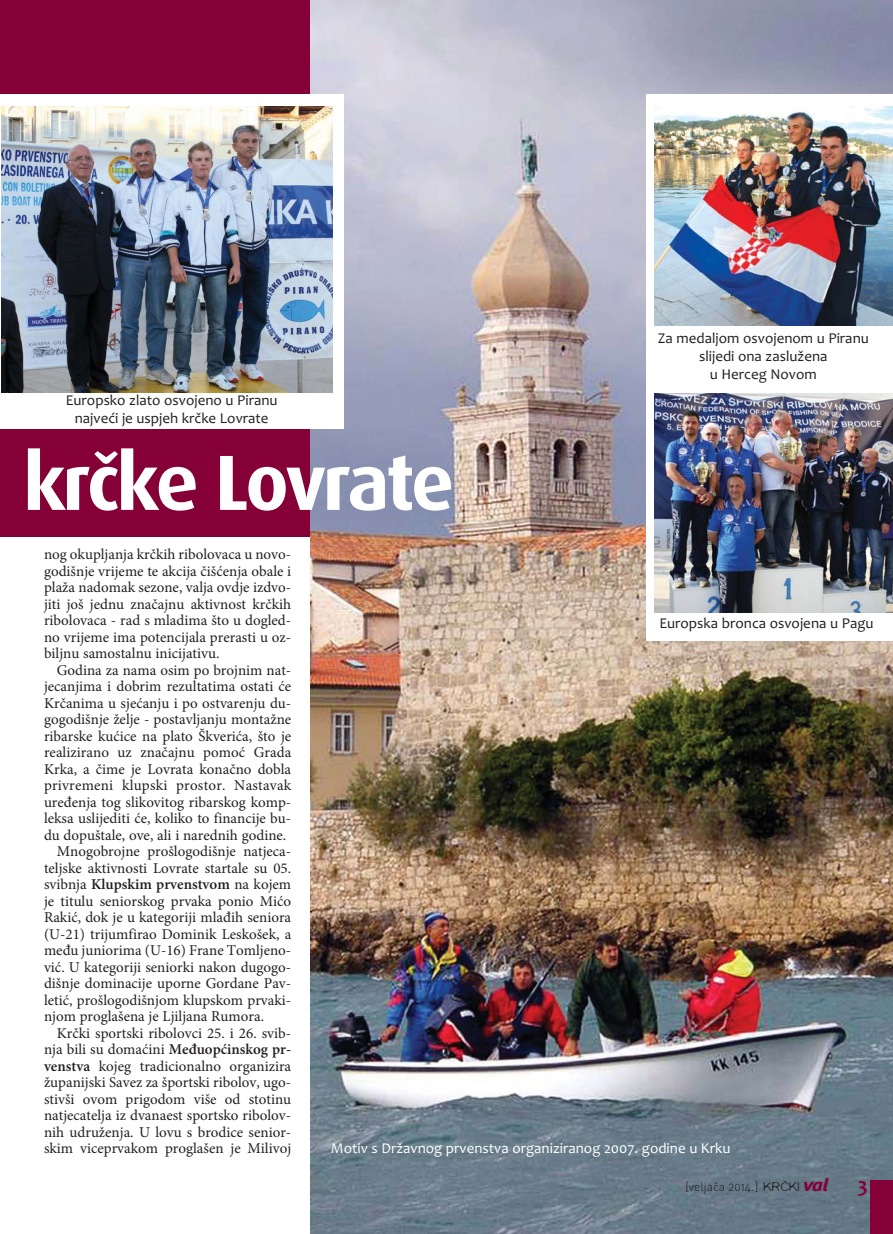
<style>
.page{position:relative;width:893px;height:1234px;background:#fff}
.page>*{position:absolute;margin:0;border:0;box-sizing:border-box;transform-origin:0 0}
.t1{font:700 78.3px "Dax";letter-spacing:-.045em;color:#fff}
.t2{font:700 21px "Candara";color:#860038}
.t3{font:15px/16.5px "Minion Pro";color:#231f20;text-align:justify}
.t4{font:15px/18px "Candara";color:#231f20;text-align:center}
.t5{font:15px "Candara";color:#fff}
.t6{font:600 15px "Minion Pro";color:#231f20}
.t7{font:12px "DIN Light Rounded";color:#231f20;scale:1.2 1}
.s1{font-weight:400}
.s2{font-weight:600}
.s3{font-family:"Slurry";font-size:14.25px}
.s4{font-family:"Meta Bold CE";font-style:italic;font-size:17.85px;color:#860038}
</style>
<div class="page">
<div style="left:0;top:0;width:726px;height:536px;background:#860038"></div>
<img style="left:311px;top:0;width:582px;height:1233px">
<div style="left:0;top:94px;width:344px;height:334px;background:#fff"></div>
<div style="left:646px;top:94px;width:247px;height:547px;background:#fff"></div>
<div style="left:871px;top:1180px;width:22px;height:53px;background:#860038"></div>
<img style="left:655px;top:106px;width:238px;height:219px">
<img style="left:654px;top:393px;width:239px;height:219px">
<img style="left:1px;top:106px;width:332px;height:286px">
<p class="t4" style="left:66px;top:392px;width:213px">Eu rop sko zla to osvo je no u Pi ra nu naj veći je usp jeh krč ke Lo vra te</p>
<h1 class="t1" style="left:23px;top:438px;width:433px">krč ke Lo vra te</h1>
<p class="t4" style="left:658px;top:330px;width:212px">Za me da ljom osvo je nom u Pi ra nu sli je di ona za služe na<br>u Her ceg No vom</p>
<p class="t3" style="left:44px;top:547px;width:249px">nog okup lja nja krč kih ri bo lo va ca u no vo - go diš nje vri je me te ak ci ja čišće nja oba le i plaža na do mak se zo ne, va lja ovd je izd vo - ji ti još jed nu značaj nu ak tiv nost krč kih ri bo lo va ca - rad s mla di ma što u dog led - no vri je me ima po ten ci ja la pre ra sti u oz - bilj nu sa mo stal nu ini ci ja ti vu.</p>
<p class="t3" style="left:57px;top:662px;width:236px">Go di na za na ma osim po broj nim nat -</p>
<p class="t3" style="left:44px;top:679px;width:249px">je ca nji ma i do brim re zul ta ti ma osta ti će</p>
<p class="t3" style="left:44px;top:695px;width:249px">Krča ni ma u sjeća nju i po ostva re nju du -</p>
<p class="t3" style="left:44px;top:712px;width:249px">go go diš nje že lje - po stav lja nju mon taž ne</p>
<p class="t3" style="left:44px;top:728px;width:249px">ri bar ske kući ce na pla to Škve rića, što je</p>
<p class="t3" style="left:44px;top:745px;width:249px">rea li zi ra no uz značaj nu po moć Gra da</p>
<p class="t3" style="left:44px;top:761px;width:249px">Kr ka, a či me je Lo vra ta ko nač no dob la</p>
<p class="t3" style="left:44px;top:778px;width:249px">pri vre me ni klup ski pro stor. Na sta vak</p>
<p class="t3" style="left:44px;top:794px;width:249px">uređe nja tog sli ko vi tog ri bar skog komp -</p>
<p class="t3" style="left:44px;top:811px;width:249px">lek sa usli je di ti će, ko li ko to fi nan ci je bu -</p>
<p class="t3" style="left:44px;top:827px;width:244px">du do puš ta le, ove, ali i na red nih go di ne.</p>
<p class="t3" style="left:57px;top:844px;width:236px">Mno go broj ne proš lo go diš nje nat je ca -</p>
<p class="t3" style="left:44px;top:860px;width:249px">telj ske ak tiv no sti Lo vra te star ta le su 05.</p>
<p class="t6" style="left:44px;top:878px;width:249px"><span class="s1">svib nja</span> Klup skim pr ven stvom <span class="s1">na ko jem</span></p>
<p class="t3" style="left:44px;top:893px;width:249px">je ti tu lu se nior skog pr va ka po nio Mićo</p>
<p class="t3" style="left:44px;top:910px;width:249px">Ra kić, dok je u ka te go ri ji mlađih se nio ra</p>
<p class="t3" style="left:44px;top:926px;width:249px">(U-21) tri jum fi rao Do mi nik Le skošek, a</p>
<p class="t3" style="left:44px;top:943px;width:249px">među ju nio ri ma (U-16) Fra ne Tom lje no -</p>
<p class="t3" style="left:44px;top:959px;width:249px">vić. U ka te go ri ji se nior ki na kon du go go -</p>
<p class="t3" style="left:44px;top:976px;width:249px">diš nje do mi na ci je upor ne Gor da ne Pav -</p>
<p class="t3" style="left:44px;top:992px;width:249px">le tić, proš lo go diš njom klup skom pr va ki -</p>
<p class="t3" style="left:44px;top:1009px;width:222px">njom prog laše na je Lji lja na Ru mo ra.</p>
<p class="t3" style="left:57px;top:1025px;width:236px">Krč ki sport ski ri bo lov ci 25. i 26. svib -</p>
<p class="t3" style="left:44px;top:1042px;width:249px">nja bi li su do maći ni <span class="s2">Međuopćin skog pr -</span></p>
<p class="t3" style="left:44px;top:1058px;width:249px"><span class="s2">ven stva</span> ko jeg tra di cio nal no or ga ni zi ra</p>
<p class="t3" style="left:44px;top:1075px;width:249px">žu pa nij ski Sa vez za šport ski ri bo lov, ugo -</p>
<p class="t3" style="left:44px;top:1091px;width:249px">stivši ovom pri go dom više od sto ti nu</p>
<p class="t3" style="left:44px;top:1108px;width:249px">nat je ca te lja iz dva naest sport sko ri bo lov -</p>
<p class="t3" style="left:44px;top:1124px;width:249px">nih ud ruže nja. U lo vu s bro di ce se nior -</p>
<p class="t3" style="left:44px;top:1141px;width:249px">skim vi cepr va kom prog lašen je Mi li voj</p>
<p class="t4" style="left:659px;top:615px;width:216px">Eu rop ska bron ca osvo je na u Pa gu</p>
<p class="t5" style="left:331px;top:1142px;width:401px">Mo tiv s Držav nog pr ven stva or ga ni zi ra nog 2007. go di ne u Kr ku</p>
<p class="t7" style="left:685px;top:1178px;width:121px">[veljača 2014.] <span class="s3">KRČKI</span> <span class="s4">val</span></p>
<h2 class="t2" style="left:858px;top:1172px;width:11px">3</h2>
</div>
